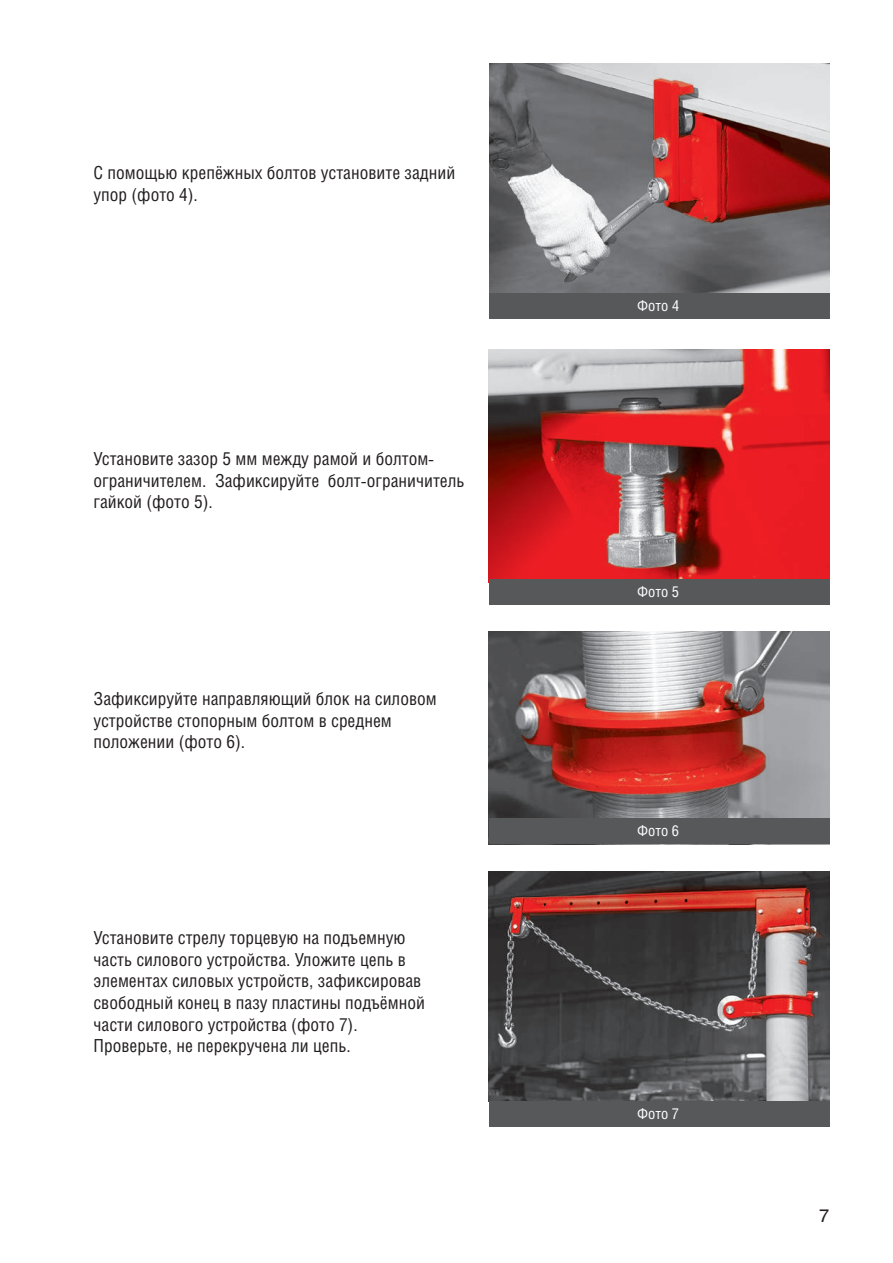
<style>
.page{position:relative;width:893px;height:1263px;background:#fff}
.page>*{position:absolute;margin:0;border:0;box-sizing:border-box;transform-origin:0 0}
.t1{font:18px/21.6px "Helios Cond C";color:#231f20}
.t2{font:18px "Helios C";color:#231f20}
.t3{font:15px "Helios Cond C";color:#fff}
</style>
<div class="page">
<img style="left:489px;top:631px;width:340px;height:187px">
<div style="left:489px;top:818px;width:340px;height:26px;background:#57585a"></div>
<img style="left:489px;top:64px;width:340px;height:229px">
<img style="left:489px;top:350px;width:340px;height:229px">
<div style="left:489px;top:293px;width:340px;height:26px;background:#57585a"></div>
<div style="left:489px;top:579px;width:340px;height:26px;background:#57585a"></div>
<img style="left:489px;top:872px;width:340px;height:229px">
<div style="left:489px;top:1101px;width:340px;height:26px;background:#57585a"></div>
<p class="t1" style="left:94px;top:161px;width:363px">С помощью крепёжных болтов установите задний упор (фото 4).</p>
<p class="t1" style="left:94px;top:447px;width:373px">Установите зазор 5 мм между рамой и болтом&shy;ограничителем. Зафиксируйте болт-ограничитель гайкой (фото 5).</p>
<p class="t1" style="left:94px;top:688px;width:345px">Зафиксируйте направляющий блок на силовом устройстве стопорным болтом в среднем положении (фото 6).</p>
<p class="t1" style="left:94px;top:927px;width:333px">Установите стрелу торцевую на подъемную часть силового устройства. Уложите цепь в элементах силовых устройств, зафиксировав свободный конец в пазу пластины подъёмной части силового устройства (фото 7).<br>Проверьте, не перекручена ли цепь.</p>
<p class="t3" style="left:637px;top:296px;width:44px">Фото 4</p>
<p class="t3" style="left:637px;top:582px;width:44px">Фото 5</p>
<p class="t3" style="left:637px;top:821px;width:44px">Фото 6</p>
<p class="t3" style="left:637px;top:1104px;width:44px">Фото 7</p>
<p class="t2" style="left:819px;top:1205px;width:12px">7</p>
</div>
